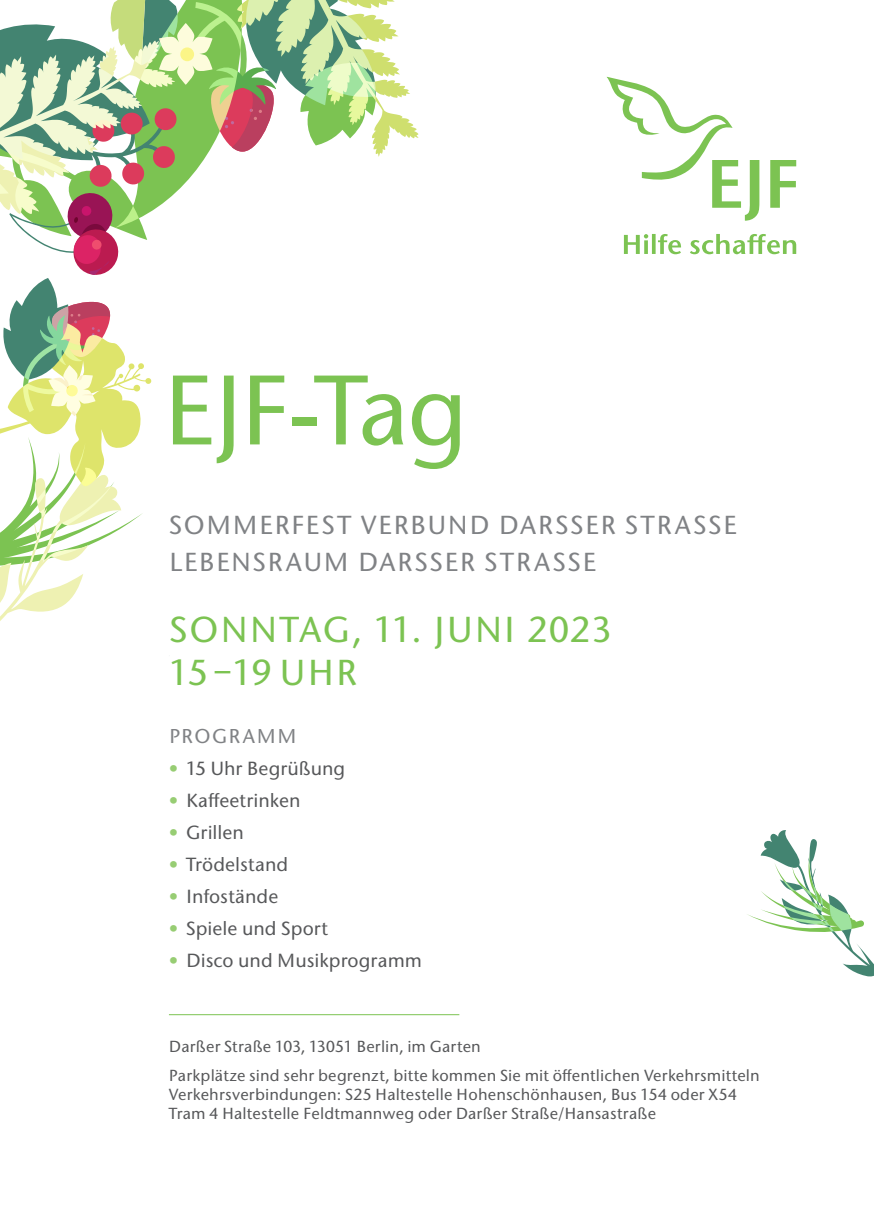
<style>
.page{position:relative;width:874px;height:1225px;background:#fff}
.page>*{position:absolute;margin:0;border:0;box-sizing:border-box;transform-origin:0 0}
.t1{font:500 98.4px "Stone Sans ITC";letter-spacing:-.04em;color:#7cc352}
.t2{font:500 36px/43.2px "Stone Sans ITC";letter-spacing:.045em;color:#7cc352}
.t3{font:500 26px/36px "Stone Sans ITC";letter-spacing:.065em;color:#808285}
.t4{font:500 20px "Stone Sans ITC";letter-spacing:.075em;color:#808285}
.t5{font:500 19px "Stone Sans ITC";letter-spacing:.005em;color:#57585a}
.t6{font:500 16px/29.2px "Stone Sans ITC";letter-spacing:.01em;color:#57585a}
.s1{color:#97cd73}
</style>
<div class="page">
<hr style="left:169px;top:1014px;width:290px;height:1px;background:#7cc352">
<svg style="left:747px;top:830px;width:126px;height:147px"></svg>
<svg style="left:623px;top:234px;width:172px;height:20px"></svg>
<svg style="left:606px;top:77px;width:189px;height:144px"></svg>
<svg style="left:0;top:0;width:419px;height:621px"></svg>
<h1 class="t1" style="left:162px;top:350px;width:307px">EJF-Tag</h1>
<h3 class="t3" style="left:169px;top:508px;width:569px">SOMMERFEST VERBUND DARSSER STRASSE<br>LEBENSRAUM DARSSER STRASSE</h3>
<h2 class="t2" style="left:169px;top:608px;width:443px">SONNTAG, 11. JUNI 2023<br>15 –19 UHR</h2>
<p class="t4" style="left:169px;top:723px;width:129px">PROGRAMM</p>
<p class="t5" style="left:169px;top:756px;width:178px"><span class="s1">•</span> 15 Uhr Begrüßung</p>
<p class="t5" style="left:169px;top:788px;width:133px"><span class="s1">•</span> Kaffeetrinken</p>
<p class="t5" style="left:169px;top:820px;width:76px"><span class="s1">•</span> Grillen</p>
<p class="t5" style="left:169px;top:852px;width:121px"><span class="s1">•</span> Trödelstand</p>
<p class="t5" style="left:169px;top:884px;width:111px"><span class="s1">•</span> Infostände</p>
<p class="t5" style="left:169px;top:916px;width:160px"><span class="s1">•</span> Spiele und Sport</p>
<p class="t5" style="left:169px;top:948px;width:254px"><span class="s1">•</span> Disco und Musikprogramm</p>
<p class="t6" style="left:169px;top:1031px;width:592px">Darßer Straße 103, 13051 Berlin, im Garten<br>Parkplätze sind sehr begrenzt, bitte kommen Sie mit öffentlichen Verkehrsmitteln</p>
<p class="t6" style="left:169px;top:1085px;width:569px;line-height:19.2px">Verkehrsverbindungen: S25 Haltestelle Hohenschönhausen, Bus 154 oder X54<br>Tram 4 Haltestelle Feldtmannweg oder Darßer Straße/Hansastraße</p>
</div>
